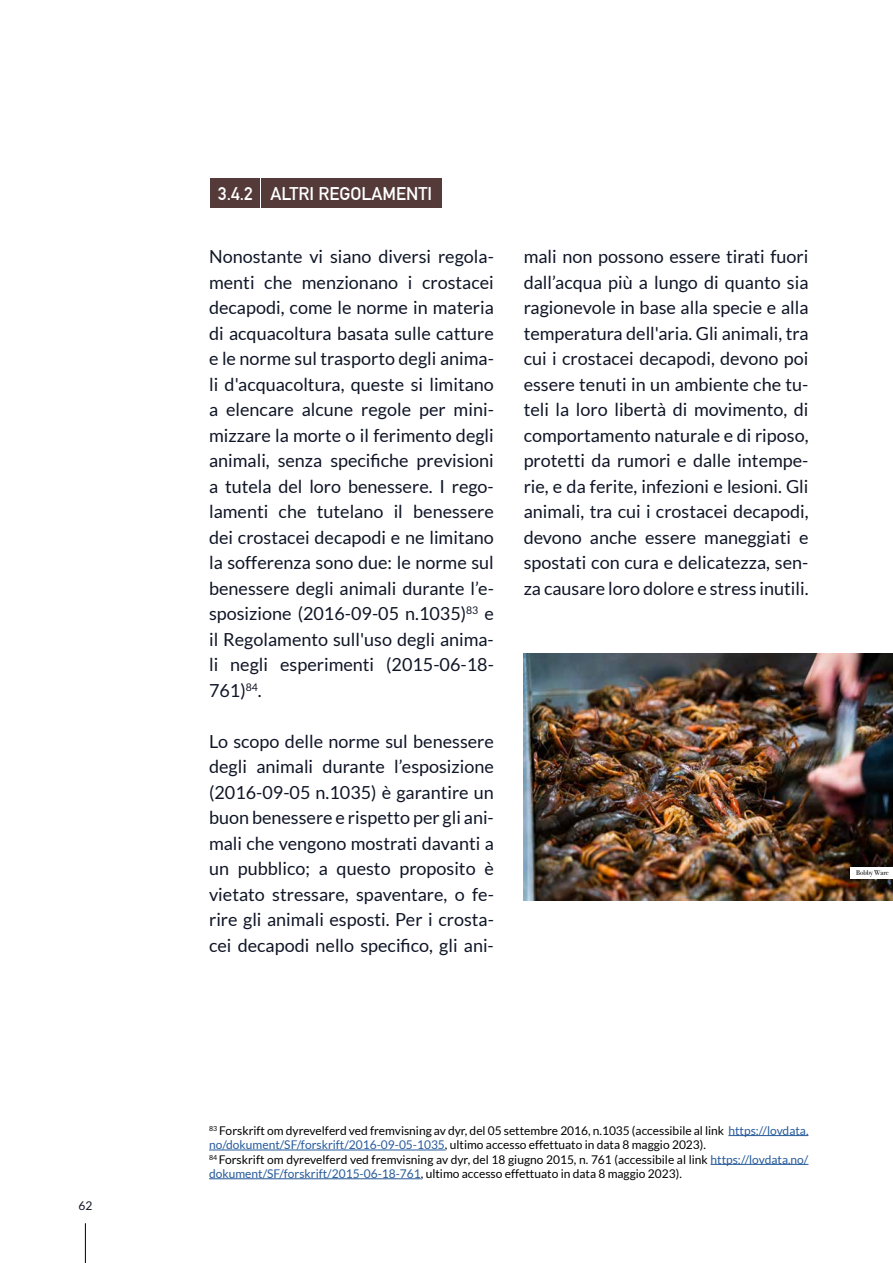
<style>
.page{position:relative;width:893px;height:1263px;background:#fff}
.page>*{position:absolute;margin:0;border:0;box-sizing:border-box;transform-origin:0 0}
.t1{font:18px/25.5px "Lato";color:#101627;text-align:justify}
.t2{font:700 18px "DIN Alternate";color:#fff}
.t3{font:12px/14.4px "Lato";color:#000}
.t4{font:12px "Lato";color:#101627}
.t5{font:7.05px "Bodoni Svty Two ITCTT";color:#000}
.s1{color:#275b9b}
</style>
<div class="page">
<hr style="left:85px;top:1223px;width:1px;height:40px;background:#000">
<div style="left:262px;top:179px;width:180px;height:29px;background:#543a39"></div>
<div style="left:210px;top:179px;width:49px;height:29px;background:#543a39"></div>
<hr style="left:728px;top:1135px;width:80px;height:1px;background:#275b9b">
<hr style="left:209px;top:1149px;width:236px;height:1px;background:#275b9b">
<hr style="left:711px;top:1164px;width:97px;height:1px;background:#275b9b">
<hr style="left:209px;top:1178px;width:212px;height:1px;background:#275b9b">
<img style="left:524px;top:653px;width:369px;height:247px">
<div style="left:850px;top:867px;width:43px;height:11px;background:#fff"></div>
<p class="t4" style="left:78px;top:1199px;width:15px">62</p>
<p class="t2" style="left:218px;top:180px;width:215px">3.4.2 ALTRI REGOLAMENTI</p>
<p class="t1" style="left:209px;top:244px;width:286px">Nonostante vi siano diversi regola&shy;menti che menzionano i crostacei decapodi, come le norme in materia di acquacoltura basata sulle catture e le norme sul trasporto degli anima&shy;li d'acquacoltura, queste si limitano a elencare alcune regole per mini&shy;mizzare la morte o il ferimento degli animali, senza specifiche previsioni a tutela del loro benessere. I rego&shy;lamenti che tutelano il benessere dei crostacei decapodi e ne limitano la sofferenza sono due: le norme sul benessere degli animali durante l’e&shy;sposizione (2016-09-05 n.1035)<sup>83</sup> e il Regolamento sull'uso degli anima&shy;li negli esperimenti (2015-06-18- 761)<sup>84</sup>.</p>
<p class="t1" style="left:209px;top:728px;width:286px">Lo scopo delle norme sul benessere degli animali durante l’esposizione (2016-09-05 n.1035) è garantire un buon benessere e rispetto per gli ani&shy;mali che vengono mostrati davanti a un pubblico; a questo proposito è vietato stressare, spaventare, o fe&shy;rire gli animali esposti. Per i crosta&shy;cei decapodi nello specifico, gli ani-</p>
<p class="t1" style="left:524px;top:244px;width:286px">mali non possono essere tirati fuori dall’acqua più a lungo di quanto sia ragionevole in base alla specie e alla temperatura dell'aria. Gli animali, tra cui i crostacei decapodi, devono poi essere tenuti in un ambiente che tu&shy;teli la loro libertà di movimento, di comportamento naturale e di riposo, protetti da rumori e dalle intempe&shy;rie, e da ferite, infezioni e lesioni. Gli animali, tra cui i crostacei decapodi, devono anche essere maneggiati e spostati con cura e delicatezza, sen&shy;za causare loro dolore e stress inutili.</p>
<p class="t5" style="left:856px;top:866px;width:34px">Bobby Ware</p>
<p class="t3" style="left:209px;top:1123px;width:601px"><sup>83</sup> Forskrift om dyrevelferd ved fremvisning av dyr, del 05 settembre 2016, n.1035 (accessibile al link <span class="s1">https://lovdata. no/dokument/SF/forskrift/2016-09-05-1035</span>, ultimo accesso effettuato in data 8 maggio 2023).<br><sup>84</sup> Forskrift om dyrevelferd ved fremvisning av dyr, del 18 giugno 2015, n. 761 (accessibile al link <span class="s1">https://lovdata.no/ dokument/SF/forskrift/2015-06-18-761</span>, ultimo accesso effettuato in data 8 maggio 2023).</p>
</div>
